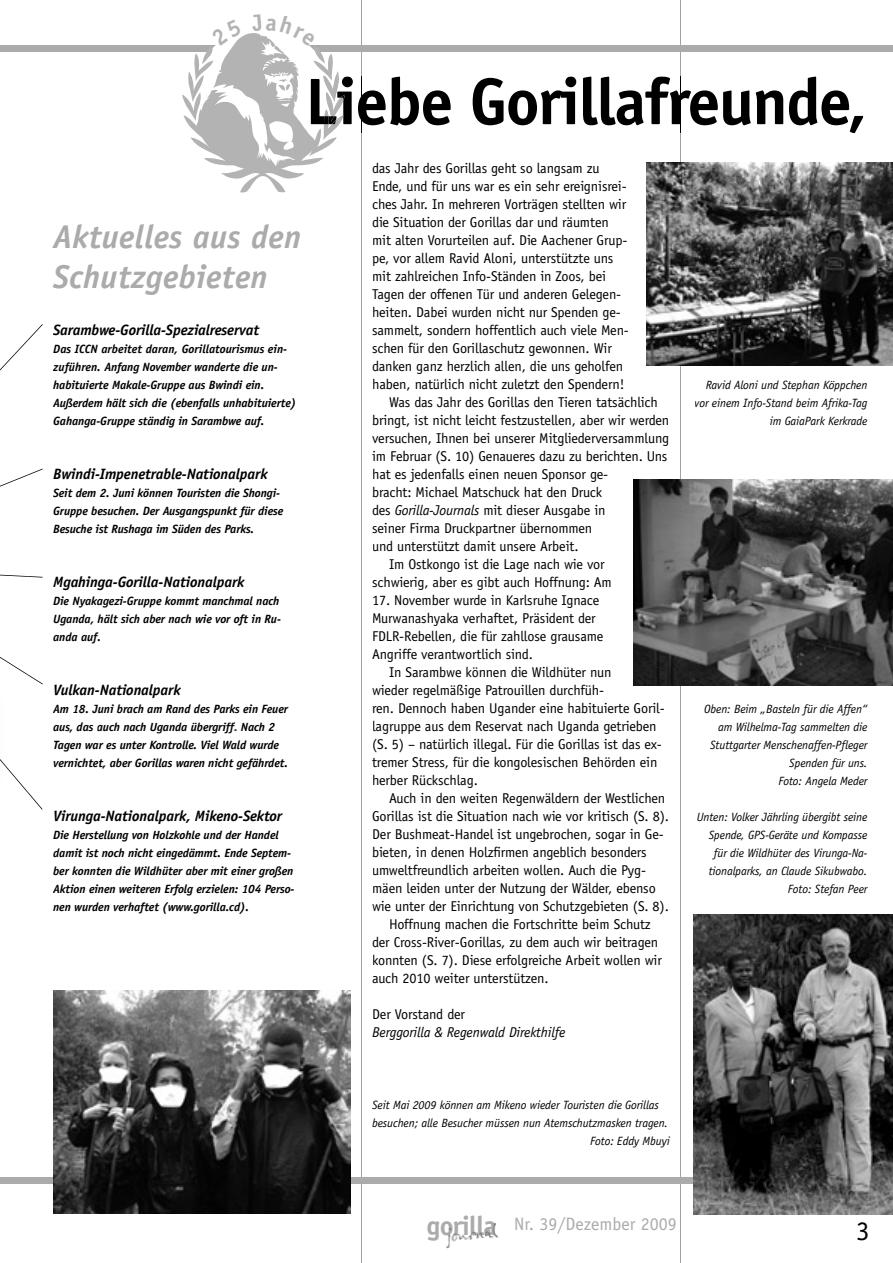
<style>
.page{position:relative;width:893px;height:1263px;background:#fff}
.page>*{position:absolute;margin:0;border:0;box-sizing:border-box;transform-origin:0 0}
.t1{font:700 66px "Officina Sans";letter-spacing:-.025em;color:#000}
.t2{font:italic 700 33px/39.6px "Officina Sans";letter-spacing:.01em;color:#ababab}
.t3{font:27px "Officina Sans";color:#000}
.t4{font:18px "Officina Sans";color:#ababab}
.t5{font:italic 700 15px "Officina Sans";letter-spacing:-.01em;color:#000}
.t6{font:14.25px/18px "Officina Sans";letter-spacing:-.01em;color:#000}
.t7{font:italic 14.25px "Officina Sans";letter-spacing:-.01em;color:#000}
.t8{font:italic 700 12px/18px "Officina Sans";letter-spacing:-.01em;color:#000}
.t9{font:italic 12px/18px "Officina Sans";letter-spacing:-.01em;color:#000;text-align:right}
.s1{font-style:italic}
.s2{font-weight:700;font-size:27px}
</style>
<div class="page">
<hr style="left:680px;top:0;width:1px;height:76px;background:#000">
<hr style="left:680px;top:133px;width:1px;height:1130px;background:#000">
<hr style="left:361px;top:0;width:1px;height:76px;background:#000">
<hr style="left:361px;top:133px;width:1px;height:1130px;background:#000">
<div style="left:0;top:45px;width:893px;height:6px;background:#ababab"></div>
<svg style="left:15px;top:469px;width:28px;height:12px"></svg>
<img style="left:0;top:480px;width:15px;height:7px">
<svg style="left:0;top:575px;width:43px;height:3px"></svg>
<svg style="left:15px;top:666px;width:28px;height:18px"></svg>
<img style="left:0;top:657px;width:15px;height:10px">
<svg style="left:15px;top:777px;width:28px;height:33px"></svg>
<img style="left:0;top:759px;width:15px;height:19px">
<svg style="left:15px;top:324px;width:28px;height:31px"></svg>
<img style="left:0;top:353px;width:15px;height:18px">
<img style="left:446px;top:1223px;width:52px;height:26px">
<div style="left:0;top:1178px;width:893px;height:6px;background:#ababab"></div>
<hr style="left:680px;top:76px;width:1px;height:57px;background:#000">
<hr style="left:361px;top:76px;width:1px;height:57px;background:#000">
<img style="left:53px;top:991px;width:298px;height:223px">
<img style="left:634px;top:479px;width:259px;height:207px">
<img style="left:647px;top:163px;width:246px;height:202px">
<img style="left:693px;top:915px;width:200px;height:299px">
<svg style="left:182px;top:33px;width:163px;height:160px"></svg>
<h1 class="t1" style="left:305px;top:61px;width:564px">Liebe Gorillafreunde,</h1>
<h2 class="t2" style="left:53px;top:217px;width:249px">Aktuelles aus den<br>Schutzgebieten</h2>
<p class="t5" style="left:53px;top:321px;width:207px">Sarambwe-Gorilla-Spezialreservat</p>
<p class="t8" style="left:53px;top:340px;width:245px">Das ICCN arbeitet daran, Gorillatourismus ein&shy;zuführen. Anfang November wanderte die un&shy;habituierte Makale-Gruppe aus Bwindi ein.<br>Außerdem hält sich die (ebenfalls unhabituierte)<br>Gahanga-Gruppe ständig in Sarambwe auf.</p>
<p class="t5" style="left:53px;top:465px;width:216px">Bwindi-Impenetrable-Nationalpark</p>
<p class="t8" style="left:53px;top:484px;width:232px">Seit dem 2. Juni können Touristen die Shongi-<br>Gruppe besuchen. Der Ausgangspunkt für diese<br>Besuche ist Rushaga im Süden des Parks.</p>
<p class="t5" style="left:53px;top:573px;width:193px">Mgahinga-Gorilla-Nationalpark</p>
<p class="t8" style="left:53px;top:592px;width:229px">Die Nyakagezi-Gruppe kommt manchmal nach<br>Uganda, hält sich aber nach wie vor oft in Ru&shy;anda auf.</p>
<p class="t5" style="left:53px;top:681px;width:129px">Vulkan-Nationalpark</p>
<p class="t8" style="left:53px;top:700px;width:236px">Am 18. Juni brach am Rand des Parks ein Feuer aus, das auch nach Uganda übergriff. Nach 2<br>Tagen war es unter Kontrolle. Viel Wald wurde vernichtet, aber Gorillas waren nicht gefährdet.</p>
<p class="t5" style="left:53px;top:807px;width:230px">Virunga-Nationalpark, Mikeno-Sektor</p>
<p class="t8" style="left:53px;top:826px;width:243px">Die Herstellung von Holzkohle und der Handel damit ist noch nicht eingedämmt. Ende Septem&shy;ber konnten die Wildhüter aber mit einer großen Aktion einen weiteren Erfolg erzielen: 104 Perso&shy;nen wurden verhaftet (www.gorilla.cd).</p>
<p class="t6" style="left:372px;top:159px;width:229px">das Jahr des Gorillas geht so langsam zu</p>
<p class="t6" style="left:372px;top:177px;width:256px">Ende, und für uns war es ein sehr ereignisrei-</p>
<p class="t6" style="left:372px;top:195px;width:256px">ches Jahr. In mehreren Vorträgen stellten wir</p>
<p class="t6" style="left:372px;top:213px;width:238px">die Situation der Gorillas dar und räumten</p>
<p class="t6" style="left:372px;top:231px;width:257px">mit alten Vorurteilen auf. Die Aachener Grup-</p>
<p class="t6" style="left:372px;top:249px;width:243px">pe, vor allem Ravid Aloni, unterstützte uns</p>
<p class="t6" style="left:372px;top:267px;width:235px">mit zahlreichen Info-Ständen in Zoos, bei</p>
<p class="t6" style="left:372px;top:285px;width:251px">Tagen der offenen Tür und anderen Gelegen-</p>
<p class="t6" style="left:372px;top:303px;width:250px">heiten. Dabei wurden nicht nur Spenden ge-</p>
<p class="t6" style="left:372px;top:321px;width:258px">sammelt, sondern hoffentlich auch viele Men-</p>
<p class="t6" style="left:372px;top:339px;width:241px">schen für den Gorillaschutz gewonnen. Wir</p>
<p class="t6" style="left:372px;top:357px;width:253px">danken ganz herzlich allen, die uns geholfen</p>
<p class="t6" style="left:372px;top:375px;width:254px">haben, natürlich nicht zuletzt den Spendern!</p>
<p class="t6" style="left:389px;top:393px;width:270px">Was das Jahr des Gorillas den Tieren tatsächlich</p>
<p class="t6" style="left:372px;top:411px;width:299px">bringt, ist nicht leicht festzustellen, aber wir werden</p>
<p class="t6" style="left:372px;top:429px;width:299px">versuchen, Ihnen bei unserer Mitgliederversammlung</p>
<p class="t6" style="left:372px;top:447px;width:297px">im Februar (S. 10) Genaueres dazu zu berichten. Uns</p>
<p class="t6" style="left:372px;top:465px;width:238px">hat es jedenfalls einen neuen Sponsor ge-</p>
<p class="t6" style="left:372px;top:483px;width:232px">bracht: Michael Matschuck hat den Druck</p>
<p class="t6" style="left:372px;top:501px;width:235px">des <span class="s1">Gorilla-Journals</span> mit dieser Ausgabe in</p>
<p class="t6" style="left:372px;top:519px;width:222px">seiner Firma Druckpartner übernommen</p>
<p class="t6" style="left:372px;top:537px;width:208px">und unterstützt damit unsere Arbeit.</p>
<p class="t6" style="left:389px;top:555px;width:217px">Im Ostkongo ist die Lage nach wie vor</p>
<p class="t6" style="left:372px;top:573px;width:241px">schwierig, aber es gibt auch Hoffnung: Am</p>
<p class="t6" style="left:372px;top:591px;width:233px">17. November wurde in Karlsruhe Ignace Murwanashyaka verhaftet, Präsident der FDLR-Rebellen, die für zahllose grausame Angriffe verantwortlich sind.</p>
<p class="t6" style="left:372px;top:663px;width:294px;text-indent:17px">In Sarambwe können die Wildhüter nun<br>wieder regelmäßige Patrouillen durchfüh-<br>ren. Dennoch haben Ugander eine habituierte Goril&shy;lagruppe aus dem Reservat nach Uganda getrieben (S. 5) – natürlich illegal. Für die Gorillas ist das ex&shy;tremer Stress, für die kongolesischen Behörden ein herber Rückschlag.</p>
<p class="t6" style="left:389px;top:789px;width:278px">Auch in den weiten Regenwäldern der Westlichen</p>
<p class="t6" style="left:372px;top:807px;width:298px">Gorillas ist die Situation nach wie vor kritisch (S. 8).</p>
<p class="t6" style="left:372px;top:825px;width:293px">Der Bushmeat-Handel ist ungebrochen, sogar in Ge-</p>
<p class="t6" style="left:372px;top:843px;width:276px">bieten, in denen Holzfirmen angeblich besonders</p>
<p class="t6" style="left:372px;top:861px;width:276px">umweltfreundlich arbeiten wollen. Auch die Pyg-</p>
<p class="t6" style="left:372px;top:879px;width:285px">mäen leiden unter der Nutzung der Wälder, ebenso</p>
<p class="t6" style="left:372px;top:897px;width:298px">wie unter der Einrichtung von Schutzgebieten (S. 8).</p>
<p class="t6" style="left:389px;top:915px;width:263px">Hoffnung machen die Fortschritte beim Schutz</p>
<p class="t6" style="left:372px;top:933px;width:288px">der Cross-River-Gorillas, zu dem auch wir beitragen</p>
<p class="t6" style="left:372px;top:951px;width:291px">konnten (S. 7). Diese erfolgreiche Arbeit wollen wir</p>
<p class="t6" style="left:372px;top:969px;width:178px">auch 2010 weiter unterstützen.</p>
<p class="t6" style="left:372px;top:1005px;width:94px">Der Vorstand der</p>
<p class="t7" style="left:372px;top:1024px;width:195px">Berggorilla &amp; Regenwald Direkthilfe</p>
<p class="t9" style="left:695px;top:376px;width:174px">Ravid Aloni und Stephan Köppchen vor einem Info-Stand beim Afrika-Tag im GaiaPark Kerkrade</p>
<p class="t9" style="left:704px;top:700px;width:165px">Oben: Beim „Basteln für die Affen“ am Wilhelma-Tag sammelten die<br>Stuttgarter Menschenaffen-Pfleger<br>Spenden für uns.<br>Foto: Angela Meder</p>
<p class="t9" style="left:697px;top:808px;width:172px">Unten: Volker Jährling übergibt seine<br>Spende, GPS-Geräte und Kompasse für die Wildhüter des Virunga-Na&shy;tionalparks, an Claude Sikubwabo.<br>Foto: Stefan Peer</p>
<p class="t9" style="left:372px;top:1096px;width:288px">Seit Mai 2009 können am Mikeno wieder Touristen die Gorillas</p>
<p class="t9" style="left:372px;top:1114px;width:298px">besuchen; alle Besucher müssen nun Atemschutzmasken tragen.</p>
<p class="t9" style="left:590px;top:1132px;width:81px">Foto: Eddy Mbuyi</p>
<p class="t4" style="left:427px;top:1214px;width:251px"><span class="s2">gorilla</span> Nr. 39/Dezember 2009</p>
<h3 class="t3" style="left:856px;top:1215px;width:15px">3</h3>
</div>
